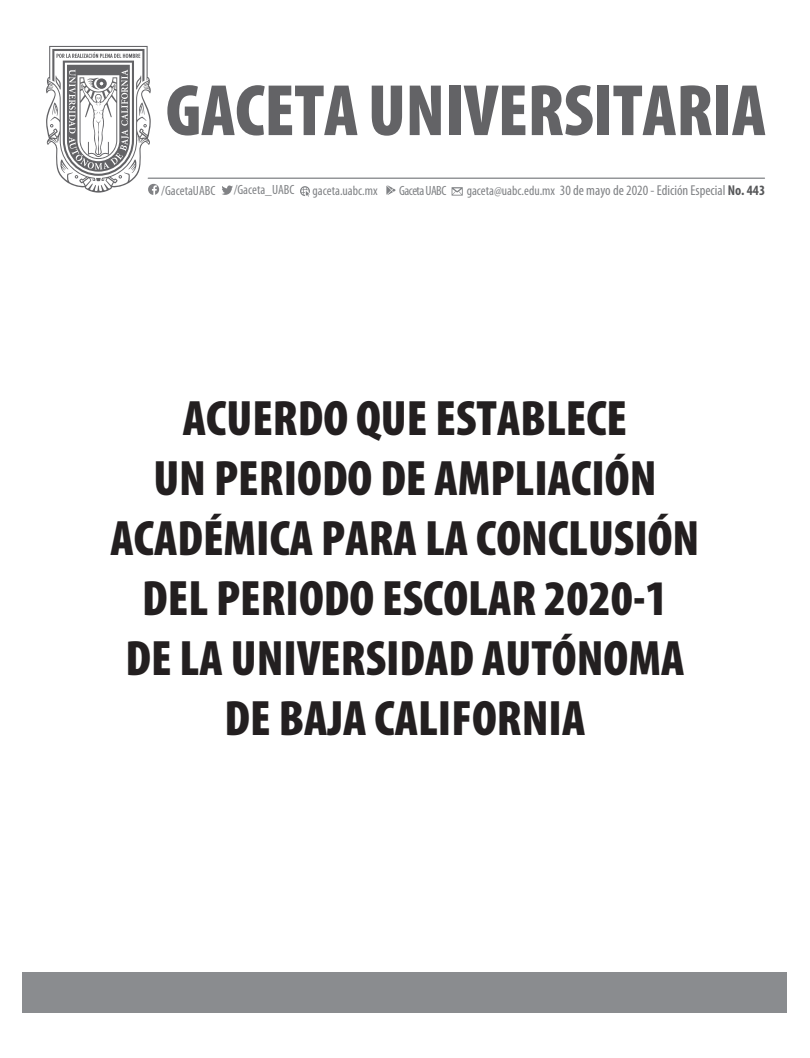
<style>
.page{position:relative;width:810px;height:1058px;background:#fff}
.page>*{position:absolute;margin:0;border:0;box-sizing:border-box;transform-origin:0 0}
.Egresados_Texto{font:900 condensed 73.38px "Myriad Pro";letter-spacing:-.005em;color:#636366}
.Egresados_Texto-2{font:900 condensed 50px/60px "Myriad Pro";color:#231f20;text-align:center}
.Portada_Contactos{font:condensed 14.25px "Myriad Pro";color:#808285}
.Portada_Contactos-2{font:condensed 13.38px "Myriad Pro";color:#808285}
.Portada_Contactos-3{font:condensed 13.38px "Myriad Pro";letter-spacing:-.04em;color:#808285}
.s1{font-size:13.38px}
.s2{font-weight:700;color:#57585a}
</style>
<div class="page">
<div style="left:22px;top:972px;width:766px;height:40px;background:#8a8c8f"></div>
<hr style="left:148px;top:178px;width:617px;height:1px;background:#808285">
<svg style="left:300px;top:186px;width:10px;height:11px"></svg>
<svg style="left:452px;top:187px;width:11px;height:9px"></svg>
<svg style="left:386px;top:185px;width:9px;height:10px"></svg>
<svg style="left:222px;top:185px;width:11px;height:10px"></svg>
<svg style="left:46px;top:45px;width:113px;height:150px"></svg>
<p class="Egresados_Texto" style="left:166px;top:64px;width:602px">GACETA UNIVERSITARIA</p>
<p class="Portada_Contactos-2" style="left:161px;top:182px;width:56px">/GacetaUABC</p>
<p class="Portada_Contactos-2" style="left:234px;top:182px;width:62px">/Gaceta_UABC</p>
<p class="Portada_Contactos-2" style="left:313px;top:182px;width:67px">gaceta.uabc.mx</p>
<p class="Portada_Contactos-3" style="left:399px;top:182px;width:49px">Gaceta UABC</p>
<p class="Portada_Contactos" style="left:467px;top:182px;width:300px"><span class="s1">gaceta@uabc.edu.mx</span> 30 de mayo de 2020 - Edición Especial <span class="s2">No. 443</span></p>
<p class="Egresados_Texto-2" style="left:183px;top:387px;width:446px">ACUERDO QUE ESTABLECE</p>
<p class="Egresados_Texto-2" style="left:110px;top:447px;width:591px">UN PERIODO DE AMPLIACIÓN<br>ACADÉMICA PARA LA CONCLUSIÓN</p>
<p class="Egresados_Texto-2" style="left:142px;top:567px;width:527px">DEL PERIODO ESCOLAR 2020-1</p>
<p class="Egresados_Texto-2" style="left:126px;top:627px;width:560px">DE LA UNIVERSIDAD AUTÓNOMA</p>
<p class="Egresados_Texto-2" style="left:225px;top:687px;width:362px">DE BAJA CALIFORNIA</p>
</div>
